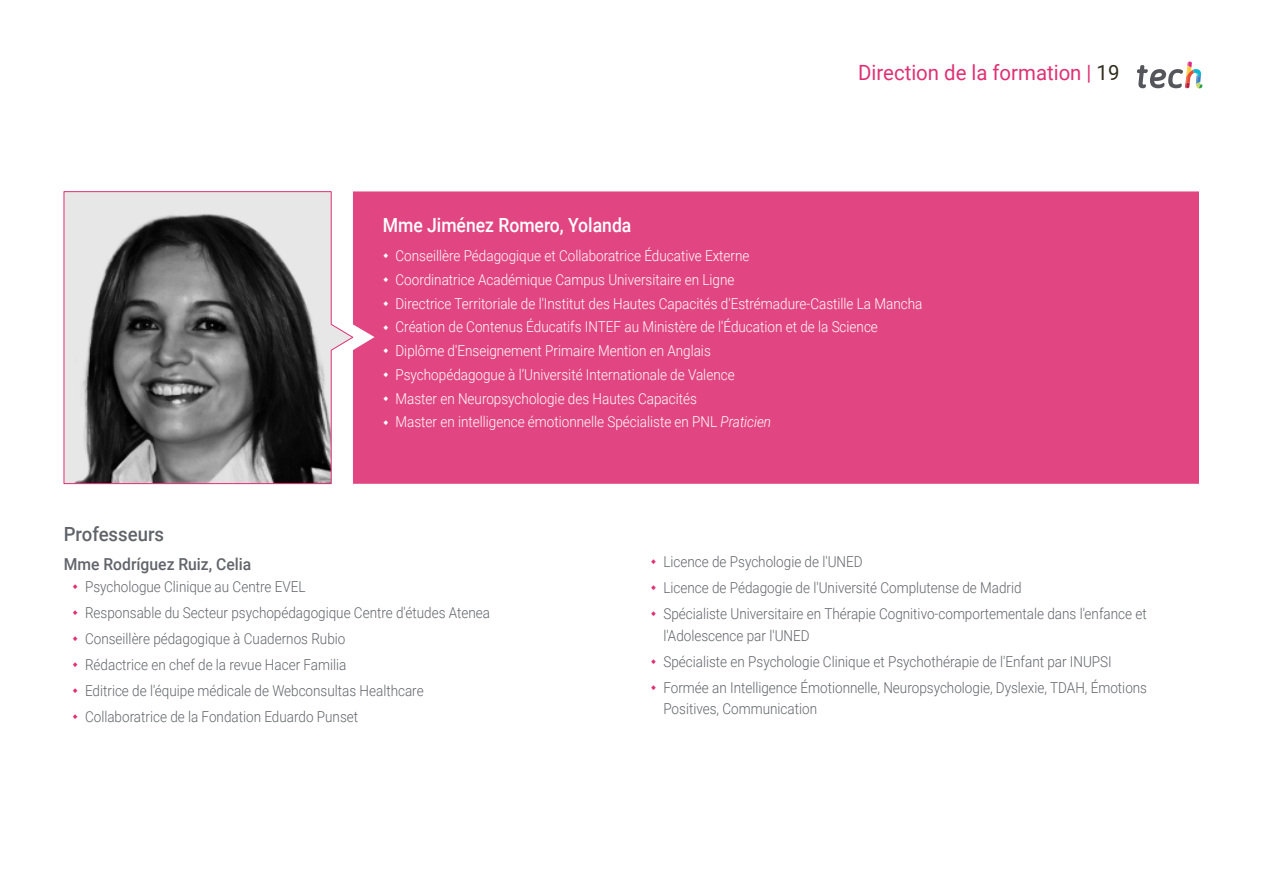
<style>
.page{position:relative;width:1263px;height:893px;background:#fff}
.page>*{position:absolute;margin:0;border:0;box-sizing:border-box;transform-origin:0 0}
.t1{font:21px "Roboto";color:#df3174}
.t2{font:500 19.5px "Roboto";color:#fff;scale:.9 1}
.t3{font:500 19.5px "Roboto";color:#61646a;scale:.95 1}
.t4{font:500 16.5px "Roboto";color:#61646a;scale:.95 1}
.t5{font:300 15px/26px "Roboto";color:#61646a;scale:.9 1}
.t6{font:300 15px/23.7px "Roboto";color:#fff;scale:.9 1}
.s1{color:#312e20}
.s2{font-style:italic}
</style>
<div class="page">
<svg style="left:1137px;top:62px;width:65px;height:27px"></svg>
<div style="left:353px;top:191px;width:846px;height:293px;background:#e24682"></div>
<svg style="left:64px;top:191px;width:289px;height:293px;background:#828081"></svg>
<svg style="left:384px;top:253px;width:4px;height:5px"></svg>
<svg style="left:384px;top:277px;width:4px;height:5px"></svg>
<svg style="left:384px;top:301px;width:4px;height:5px"></svg>
<svg style="left:384px;top:325px;width:4px;height:5px"></svg>
<svg style="left:384px;top:348px;width:4px;height:5px"></svg>
<svg style="left:384px;top:372px;width:4px;height:5px"></svg>
<svg style="left:384px;top:396px;width:4px;height:5px"></svg>
<svg style="left:384px;top:420px;width:4px;height:5px"></svg>
<h1 class="t1" style="left:858px;top:57px;width:263px">Direction de la formation | <span class="s1">19</span></h1>
<h2 class="t2" style="left:383px;top:212px;width:278px">Mme Jiménez Romero, Yolanda</h2>
<p class="t6" style="left:395px;top:243px;width:587px">Conseillère Pédagogique et Collaboratrice Éducative Externe<br>Coordinatrice Académique Campus Universitaire en Ligne<br>Directrice Territoriale de l'Institut des Hautes Capacités d'Estrémadure-Castille La Mancha Création de Contenus Éducatifs INTEF au Ministère de l'Éducation et de la Science Diplôme d'Enseignement Primaire Mention en Anglais<br>Psychopédagogue à l’Université Internationale de Valence<br>Master en Neuropsychologie des Hautes Capacités<br>Master en intelligence émotionnelle Spécialiste en PNL <span class="s2">Praticien</span></p>
<h2 class="t3" style="left:64px;top:520px;width:107px">Professeurs</h2>
<p class="t4" style="left:64px;top:553px;width:199px">Mme Rodríguez Ruiz, Celia</p>
<p class="t5" style="left:85px;top:573px;width:452px">Psychologue Clinique au Centre EVEL<br>Responsable du Secteur psychopédagogique Centre d'études Atenea Conseillère pédagogique à Cuadernos Rubio<br>Rédactrice en chef de la revue Hacer Familia<br>Editrice de l'équipe médicale de Webconsultas Healthcare Collaboratrice de la Fondation Eduardo Punset</p>
<p class="t5" style="left:663px;top:548px;width:538px">Licence de Psychologie de l'UNED<br>Licence de Pédagogie de l'Université Complutense de Madrid<br>Spécialiste Universitaire en Thérapie Cognitivo-comportementale dans l'enfance et</p>
<p class="t5" style="left:663px;top:622px;width:539px">l'Adolescence par l'UNED<br>Spécialiste en Psychologie Clinique et Psychothérapie de l'Enfant par INUPSI<br>Formée an Intelligence Émotionnelle, Neuropsychologie, Dyslexie, TDAH, Émotions</p>
<p class="t5" style="left:663px;top:696px;width:172px">Positives, Communication</p>
</div>
